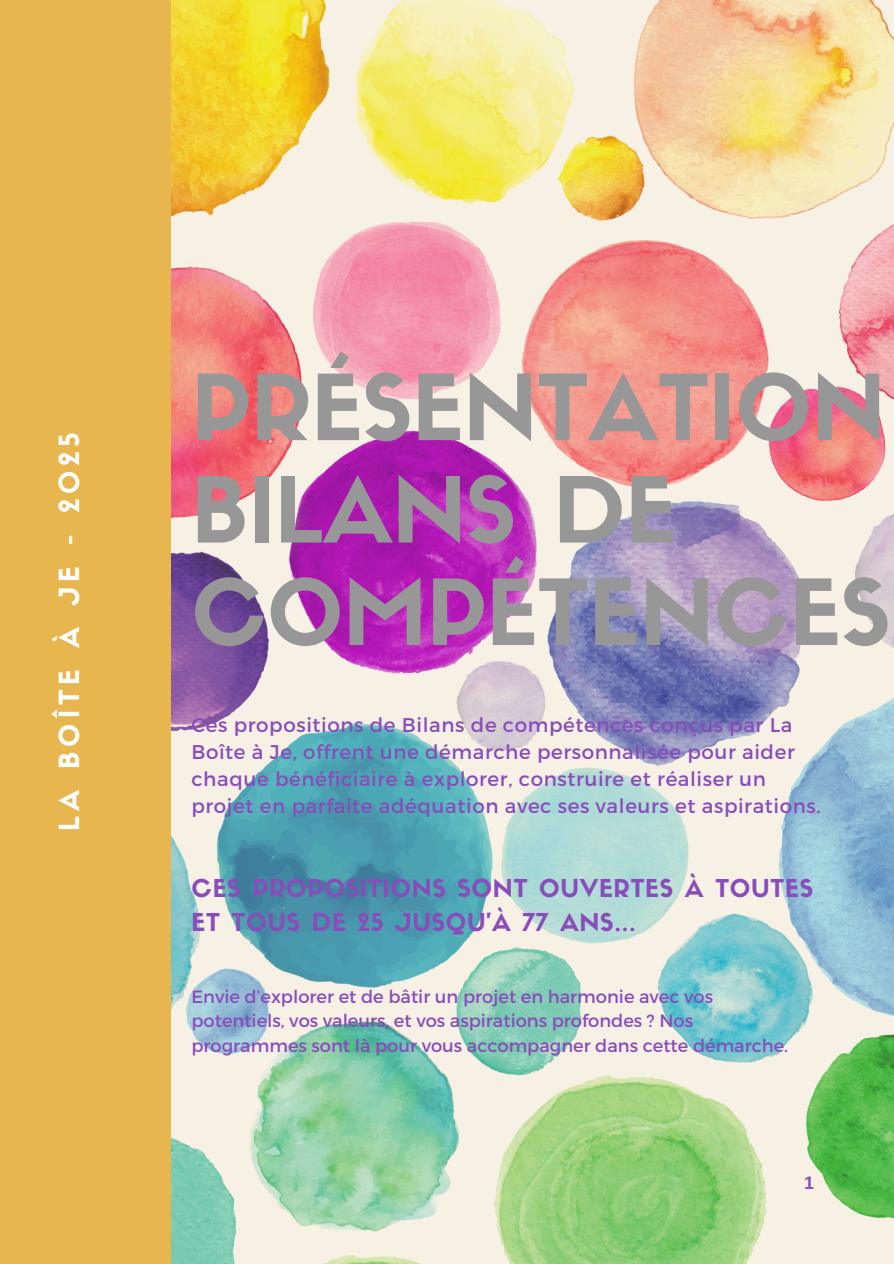
<style>
.page{position:relative;width:894px;height:1264px;background:#fff}
.page>*{position:absolute;margin:0;border:0;box-sizing:border-box;transform-origin:0 0}
.t1{font:89.25px/102.3px "Sifonn Basic";color:#979797}
.t2{font:27.3px "Sifonn Basic";letter-spacing:.18em;color:#fff}
.t3{font:24.15px/33.8px "Sifonn Basic";letter-spacing:.03em;color:#894cbb}
.t4{font:19.8px/27px "Montserrat";letter-spacing:.03em;color:#894cbb}
.t5{font:700 18px "Arimo";color:#894cbb}
.t6{font:17.85px/24.8px "Montserrat";color:#894cbb}
</style>
<div class="page">
<div style="left:0;top:0;width:893px;height:1263px;background:#e7b64e"></div>
<img style="left:171px;top:0;width:722px;height:1263px">
<p class="t2" style="left:59px;top:830px;width:400px;rotate:-90deg">LA BOÎTE À JE - 2025</p>
<h2 class="t1" style="left:191px;top:366px;width:700px">PRÉSENTATION<br>BILANS DE<br>COMPÉTENCES</h2>
<p class="t4" style="left:191px;top:710px;width:630px">Ces propositions de Bilans de compétences conçus par La Boîte à Je, offrent une démarche personnalisée pour aider chaque bénéficiaire à explorer, construire et réaliser un projet en parfaite adéquation avec ses valeurs et aspirations.</p>
<h1 class="t3" style="left:191px;top:874px;width:623px">CES PROPOSITIONS SONT OUVERTES À TOUTES<br>ET TOUS DE 25 JUSQU’À 77 ANS...</h1>
<p class="t6" style="left:191px;top:982px;width:598px">Envie d’explorer et de bâtir un projet en harmonie avec vos potentiels, vos valeurs, et vos aspirations profondes ? Nos programmes sont là pour vous accompagner dans cette démarche.</p>
<p class="t5" style="left:804px;top:1172px;width:12px">1</p>
</div>
